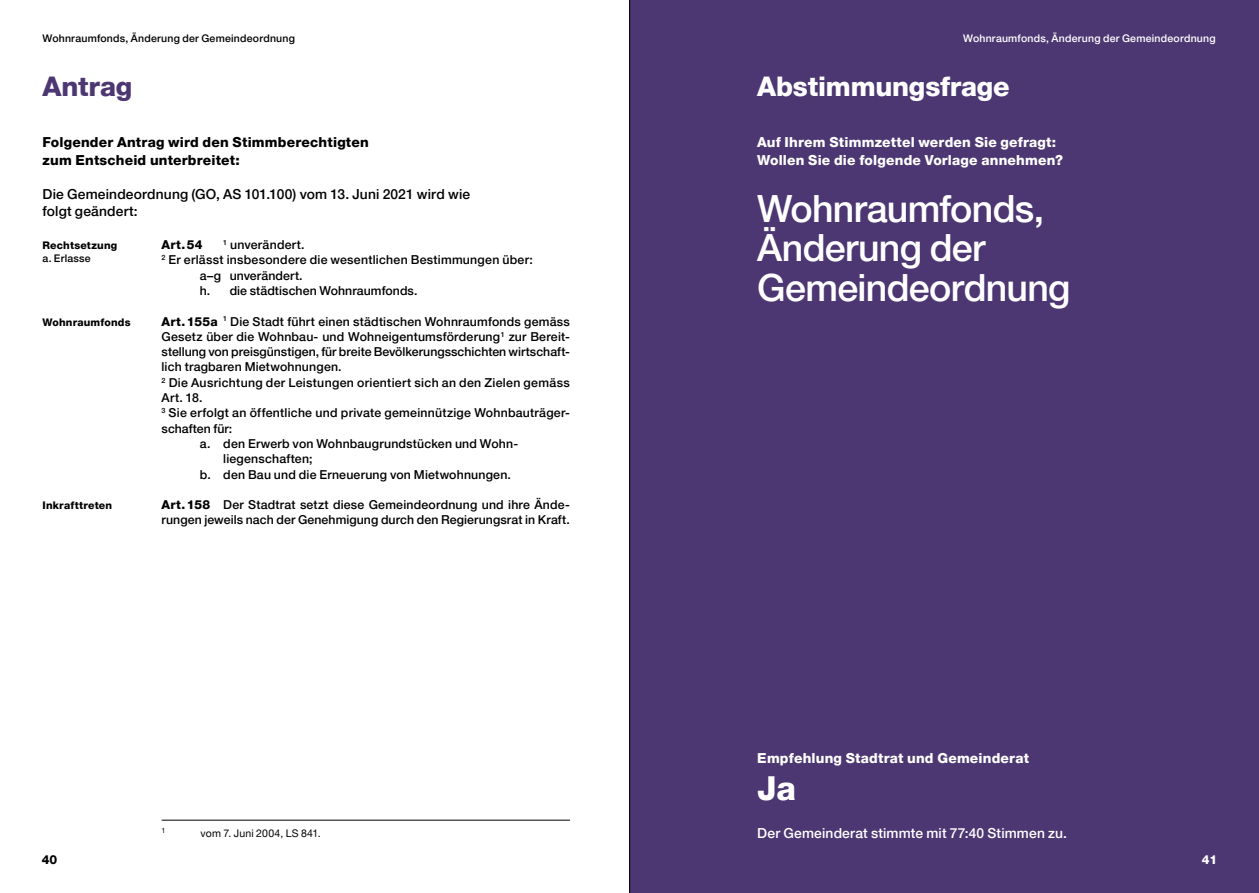
<style>
.page{position:relative;width:1259px;height:893px;background:#fff}
.page>*{position:absolute;margin:0;border:0;box-sizing:border-box;transform-origin:0 0}
._03_Lead_Medium_22pt{font:500 37.5px/39.8px "Helvetica Neue LT Pro";letter-spacing:-.02em;color:#fff}
._01_Titel_Heavy_22pt{font:800 33px "Helvetica Neue LT Pro";color:#fff}
._01_Titel_Heavy_18pt{font:800 27px "Helvetica Neue LT Pro";letter-spacing:-.01em;color:#fff}
._01_Titel_Heavy_18pt-2{font:800 27px "Helvetica Neue LT Pro";letter-spacing:-.005em;color:#4c3772}
._04_UT_Heavy_9_2pt{font:800 13.8px "Helvetica Neue LT Pro";letter-spacing:.015em;color:#fff}
._04_Text_Medium_9_2p{font:500 13.8px/17.2px "Helvetica Neue LT Pro";letter-spacing:.01em;color:#000}
._04_Text_Medium_9_2p-2{font:800 13.8px/17.2px "Helvetica Neue LT Pro";letter-spacing:.015em;color:#000}
._04_Text_Medium_9_2p-3{font:500 13.8px "Helvetica Neue LT Pro";letter-spacing:.01em;color:#fff}
._05_Text_Medium_8_2p{font:500 12.3px/15.3px "Helvetica Neue LT Pro";letter-spacing:.015em;color:#000}
._03_Lead_UT_Heavy_12{font:500 12.3px "Helvetica Neue LT Pro";letter-spacing:.02em;color:#000}
._03_Lead_UT_Heavy_12-2{font:800 12.3px "Helvetica Neue LT Pro";letter-spacing:.02em;color:#000}
.t1{font:800 12.3px "Helvetica Neue LT Pro";color:#fff}
._06_Legenden_Medium{font:500 10.5px "Helvetica Neue LT Pro";letter-spacing:.02em;color:#000}
._06_Legenden_Medium-2{font:500 10.5px "Helvetica Neue LT Pro";letter-spacing:.02em;color:#fff}
._05_Marginalspalte_H{font:800 10.5px "Helvetica Neue LT Pro";letter-spacing:.02em;color:#000}
._10_Tabelle_Roman_8{font:10.5px "Helvetica Neue LT Pro";letter-spacing:.02em;color:#000}
._05_Marginalspalte_M{font:500 10.5px "Helvetica Neue LT Pro";letter-spacing:.02em;color:#000}
._10_Tabelle_Roman_8-2{font:7.2px "Helvetica Neue LT Pro";color:#000}
.s1{font-weight:800}
</style>
<div class="page">
<div style="left:629px;top:0;width:630px;height:893px;background:#4c3772"></div>
<hr style="left:162px;top:820px;width:408px;height:1px;background:#000">
<hr style="left:629px;top:0;width:1px;height:893px;background:#000">
<p class="_06_Legenden_Medium" style="left:43px;top:32px;width:254px">Wohnraumfonds, Änderung der Gemeindeordnung</p>
<h1 class="_01_Titel_Heavy_18pt-2" style="left:43px;top:70px;width:91px">Antrag</h1>
<p class="_04_Text_Medium_9_2p-2" style="left:43px;top:134px;width:328px">Folgender Antrag wird den Stimmberechtigten zum Entscheid unterbreitet:</p>
<p class="_04_Text_Medium_9_2p" style="left:43px;top:185px;width:429px">Die Gemeindeordnung (GO, AS 101.100) vom 13. Juni 2021 wird wie folgt geändert:</p>
<p class="_05_Marginalspalte_H" style="left:43px;top:239px;width:76px">Rechtsetzung</p>
<p class="_05_Marginalspalte_M" style="left:43px;top:252px;width:50px">a. Erlasse</p>
<p class="_05_Marginalspalte_H" style="left:43px;top:316px;width:90px">Wohnraumfonds</p>
<p class="_05_Marginalspalte_H" style="left:43px;top:499px;width:71px">Inkrafttreten</p>
<p class="_03_Lead_UT_Heavy_12-2" style="left:162px;top:237px;width:43px">Art.54</p>
<p class="_03_Lead_UT_Heavy_12" style="left:223px;top:237px;width:83px"><sup>1</sup> unverändert.</p>
<p class="_05_Text_Medium_8_2p" style="left:162px;top:252px;width:373px"><sup>2</sup> Er erlässt insbesondere die wesentlichen Bestimmungen über:</p>
<p class="_05_Text_Medium_8_2p" style="left:200px;top:267px;width:104px">a–g unverändert.</p>
<p class="_05_Text_Medium_8_2p" style="left:200px;top:283px;width:219px">h. die städtischen Wohnraumfonds.</p>
<p class="_05_Text_Medium_8_2p" style="left:162px;top:313px;width:410px;text-align:justify"><span class="s1">Art.155a</span> <sup>1</sup> Die Stadt führt einen städtischen Wohnraumfonds gemäss Gesetz über die Wohnbau- und Wohneigentumsförderung<sup>1</sup> zur Bereit&shy;stellung von preisgünstigen, für breite Bevölkerungsschichten wirtschaft&shy;lich tragbaren Mietwohnungen.</p>
<p class="_05_Text_Medium_8_2p" style="left:162px;top:375px;width:410px"><sup>2</sup> Die Ausrichtung der Leistungen orientiert sich an den Zielen gemäss<br>Art. 18.</p>
<p class="_05_Text_Medium_8_2p" style="left:162px;top:405px;width:410px"><sup>3</sup> Sie erfolgt an öffentliche und private gemeinnützige Wohnbauträger&shy;schaften für:</p>
<p class="_05_Text_Medium_8_2p" style="left:223px;top:436px;width:295px;text-indent:-23px">a. den Erwerb von Wohnbaugrundstücken und Wohn&shy;liegenschaften;</p>
<p class="_05_Text_Medium_8_2p" style="left:200px;top:466px;width:312px">b. den Bau und die Erneuerung von Mietwohnungen.</p>
<p class="_05_Text_Medium_8_2p" style="left:162px;top:497px;width:410px"><span class="s1">Art.158</span> Der Stadtrat setzt diese Gemeindeordnung und ihre Ände&shy;rungen jeweils nach der Genehmigung durch den Regierungsrat in Kraft.</p>
<p class="_03_Lead_UT_Heavy_12-2" style="left:42px;top:852px;width:17px">40</p>
<p class="_10_Tabelle_Roman_8-2" style="left:162px;top:826px;width:5px">1</p>
<p class="_10_Tabelle_Roman_8" style="left:200px;top:827px;width:122px">vom 7. Juni 2004, LS 841.</p>
<p class="_06_Legenden_Medium-2" style="left:963px;top:32px;width:254px">Wohnraumfonds, Änderung der Gemeindeordnung</p>
<h1 class="_01_Titel_Heavy_18pt" style="left:757px;top:70px;width:254px">Abstimmungsfrage</h1>
<h3 class="_04_UT_Heavy_9_2pt" style="left:757px;top:134px;width:300px">Auf Ihrem Stimmzettel werden Sie gefragt:</h3>
<h3 class="_04_UT_Heavy_9_2pt" style="left:757px;top:152px;width:307px">Wollen Sie die folgende Vorlage annehmen?</h3>
<p class="_03_Lead_Medium_22pt" style="left:757px;top:188px;width:315px">Wohnraumfonds,<br>Änderung der<br>Gemeindeordnung</p>
<h3 class="_04_UT_Heavy_9_2pt" style="left:757px;top:750px;width:273px">Empfehlung Stadtrat und Gemeinderat</h3>
<h1 class="_01_Titel_Heavy_22pt" style="left:757px;top:769px;width:40px">Ja</h1>
<p class="_04_Text_Medium_9_2p-3" style="left:757px;top:825px;width:311px">Der Gemeinderat stimmte mit 77:40 Stimmen zu.</p>
<p class="t1" style="left:1201px;top:852px;width:17px">41</p>
</div>
